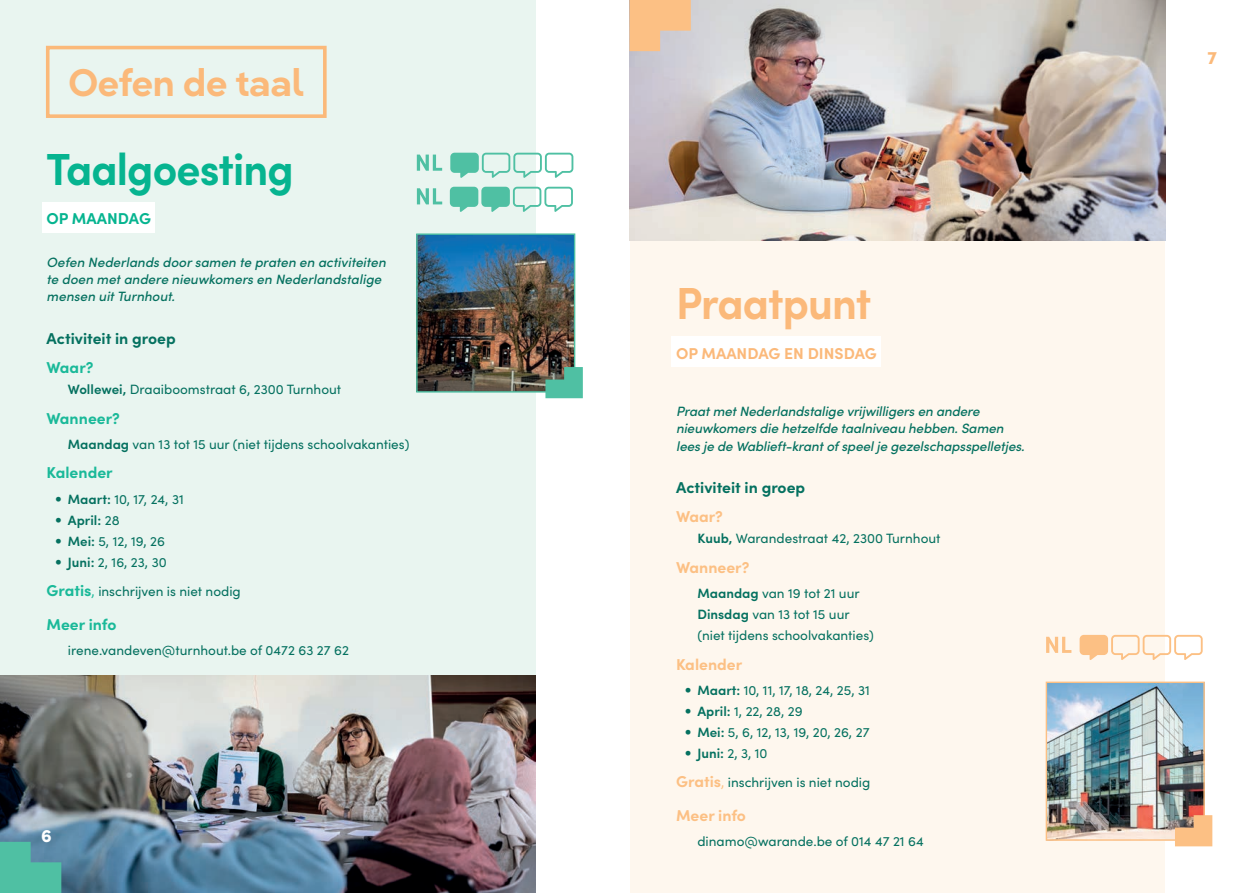
<style>
.page{position:relative;width:1259px;height:893px;background:#fff}
.page>*{position:absolute;margin:0;border:0;box-sizing:border-box;transform-origin:0 0}
.t1{font:700 45px "Sofia Pro";letter-spacing:-.02em;color:#06b490;scale:.95 1}
.t2{font:700 45px "Sofia Pro";letter-spacing:-.025em;color:#fbb97a;scale:.95 1}
.t3{font:700 38.85px "Sofia Pro";letter-spacing:-.02em;color:#fbb97a}
.t4{font:900 18px "Sofia Pro";color:#fff}
.t5{font:900 18px "Sofia Pro";color:#fbb97a}
.t6{font:700 15.75px "Sofia Pro";color:#057160}
.t7{font:700 15.75px "Sofia Pro";color:#1ab999}
.t8{font:700 15.75px "Sofia Pro";color:#fcc084}
.t9{font:700 15.75px "Sofia Pro";color:#fbb97a}
.t10{font:700 15.75px "Sofia Pro";color:#06b490}
.t11{font:13.5px/29.5px "Sofia Pro";color:#057160}
.t12{font:italic 500 13.5px/17.2px "Sofia Pro";letter-spacing:-.01em;color:#057160}
.t13{font:600 13.5px "Sofia Pro";color:#057160}
.s1{font-weight:600}
.s2{font-family:"DIN Condensed";font-weight:700}
.s3{font-weight:400}
.s4{font-weight:700;font-size:15.75px;color:#1ab999}
.s5{color:#1ab999}
.s6{font-weight:700;font-size:15.75px;color:#fcc084}
.s7{color:#fcc084}
</style>
<div class="page">
<div style="left:629px;top:0;width:630px;height:893px;background:#fef7ee"></div>
<div style="left:1165px;top:0;width:94px;height:893px;background:#fff"></div>
<div style="left:0;top:0;width:629px;height:893px;background:#e9f5f0"></div>
<div style="left:536px;top:0;width:93px;height:893px;background:#fff"></div>
<div style="left:42px;top:202px;width:113px;height:31px;background:#fff"></div>
<svg style="left:450px;top:187px;width:123px;height:25px"></svg>
<svg style="left:417px;top:188px;width:25px;height:16px"></svg>
<img style="left:0;top:676px;width:535px;height:217px">
<img style="left:629px;top:0;width:536px;height:240px">
<img style="left:418px;top:235px;width:155px;height:156px">
<div style="left:416px;top:233px;width:159px;height:160px;border:1px solid #4fc0a3"></div>
<img style="left:1047px;top:684px;width:155px;height:155px">
<div style="left:1045px;top:682px;width:159px;height:159px;border:1px solid #fcc084"></div>
<svg style="left:545px;top:367px;width:38px;height:31px"></svg>
<svg style="left:1175px;top:815px;width:37px;height:31px"></svg>
<div style="left:672px;top:336px;width:209px;height:31px;background:#fff"></div>
<svg style="left:629px;top:0;width:62px;height:51px;background:#f2c294"></svg>
<svg style="left:0;top:842px;width:61px;height:51px;background:#51b5a3"></svg>
<svg style="left:450px;top:153px;width:123px;height:25px"></svg>
<svg style="left:417px;top:155px;width:25px;height:16px"></svg>
<svg style="left:1079px;top:635px;width:123px;height:25px"></svg>
<svg style="left:1046px;top:637px;width:25px;height:16px"></svg>
<div style="left:46px;top:46px;width:281px;height:72px;border:4px solid #fbb97a"></div>
<h2 class="t3" style="left:68px;top:52px;width:237px">Oefen de taal</h2>
<h1 class="t1" style="left:47px;top:135px;width:262px">Taalgoesting</h1>
<p class="t10" style="left:47px;top:207px;width:106px">OP MAANDAG</p>
<p class="t12" style="left:47px;top:253px;width:341px">Oefen Nederlands door samen te praten en activiteiten te doen met andere nieuwkomers en Nederlandstalige mensen uit Turnhout.</p>
<p class="t6" style="left:47px;top:326px;width:131px">Activiteit in groep</p>
<p class="t7" style="left:47px;top:355px;width:48px">Waar?</p>
<p class="t11" style="left:68px;top:374px;width:275px"><span class="s1">Wollewei,</span> Draaiboomstraat 6, 2300 Turnhout</p>
<p class="t7" style="left:47px;top:406px;width:75px">Wanneer?</p>
<p class="t11" style="left:68px;top:429px;width:343px"><span class="s1">Maandag</span> van 13 tot 15 uur (niet tijdens schoolvakanties)</p>
<p class="t7" style="left:47px;top:461px;width:68px">Kalender</p>
<p class="t11" style="left:55px;top:483px;width:130px"><span class="s2">•</span> <span class="s1">Maart:</span> 10, 17, 24, 31</p>
<p class="t13" style="left:55px;top:510px;width:66px"><span class="s2">•</span> April: <span class="s3">28</span></p>
<p class="t11" style="left:55px;top:525px;width:111px"><span class="s2">•</span> <span class="s1">Mei:</span> 5, 12, 19, 26</p>
<p class="t11" style="left:47px;top:546px;width:196px;text-indent:9px"><span class="s2">•</span> <span class="s1">Juni:</span> 2, 16, 23, 30<br><span class="s4">Gratis</span><span class="s5">,</span> inschrijven is niet nodig</p>
<p class="t7" style="left:47px;top:612px;width:71px">Meer info</p>
<p class="t11" style="left:68px;top:635px;width:282px">irene.vandeven@turnhout.be of 0472 63 27 62</p>
<h3 class="t4" style="left:41px;top:822px;width:12px">6</h3>
<h1 class="t2" style="left:676px;top:269px;width:207px">Praatpunt</h1>
<p class="t9" style="left:676px;top:341px;width:202px">OP MAANDAG EN DINSDAG</p>
<p class="t12" style="left:676px;top:402px;width:350px">Praat met Nederlandstalige vrijwilligers en andere nieuwkomers die hetzelfde taalniveau hebben. Samen lees je de Wablieft-krant of speel je gezelschapsspelletjes.</p>
<p class="t6" style="left:676px;top:475px;width:131px">Activiteit in groep</p>
<p class="t8" style="left:676px;top:505px;width:48px">Waar?</p>
<p class="t11" style="left:697px;top:523px;width:245px"><span class="s1">Kuub,</span> Warandestraat 42, 2300 Turnhout</p>
<p class="t8" style="left:676px;top:555px;width:75px">Wanneer?</p>
<p class="t11" style="left:697px;top:582px;width:178px;line-height:21px"><span class="s1">Maandag</span> van 19 tot 21 uur<br><span class="s1">Dinsdag</span> van 13 tot 15 uur (niet tijdens schoolvakanties)</p>
<p class="t8" style="left:676px;top:652px;width:68px">Kalender</p>
<p class="t11" style="left:684px;top:674px;width:187px"><span class="s2">•</span> <span class="s1">Maart:</span> 10, 11, 17, 18, 24, 25, 31</p>
<p class="t11" style="left:684px;top:695px;width:120px"><span class="s2">•</span> <span class="s1">April:</span> 1, 22, 28, 29</p>
<p class="t11" style="left:684px;top:717px;width:186px"><span class="s2">•</span> <span class="s1">Mei:</span> 5, 6, 12, 13, 19, 20, 26, 27</p>
<p class="t11" style="left:676px;top:738px;width:196px;text-indent:9px"><span class="s2">•</span> <span class="s1">Juni:</span> 2, 3, 10<br><span class="s6">Gratis</span><span class="s7">,</span> inschrijven is niet nodig</p>
<p class="t8" style="left:676px;top:803px;width:71px">Meer info</p>
<p class="t11" style="left:697px;top:826px;width:228px">dinamo@warande.be of 014 47 21 64</p>
<h3 class="t5" style="left:1207px;top:43px;width:11px">7</h3>
</div>
